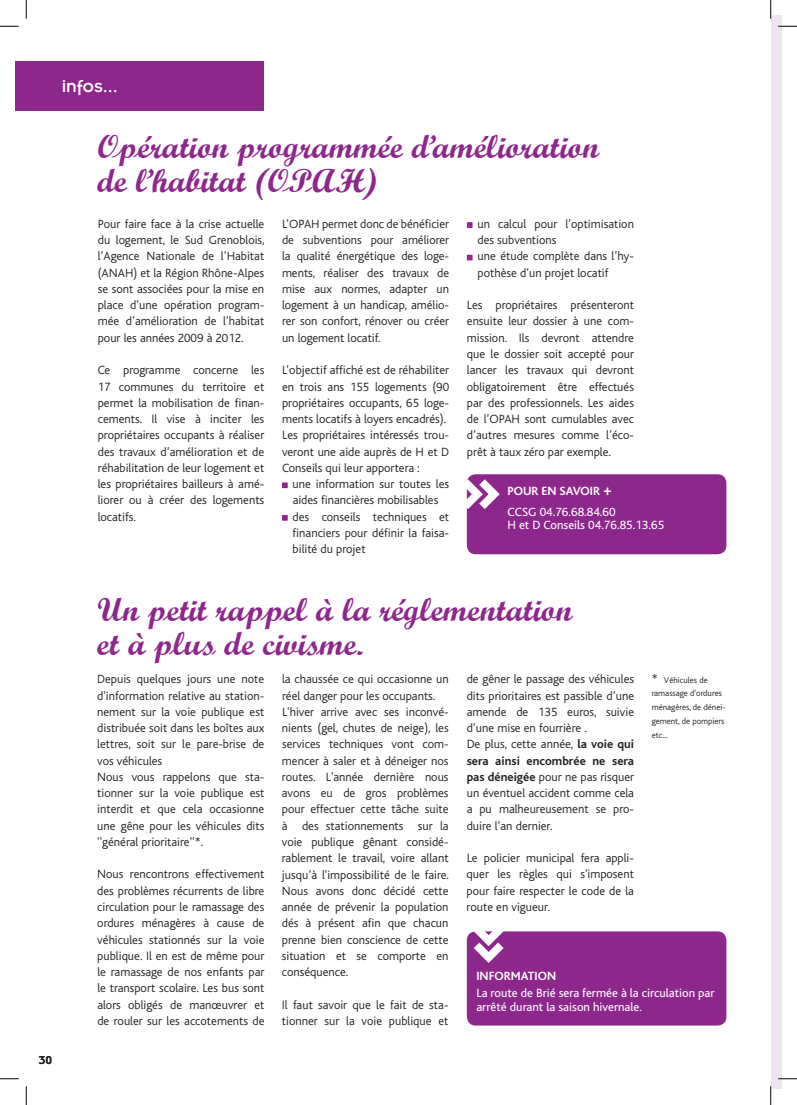
<style>
.page{position:relative;width:797px;height:1105px;background:#fff}
.page>*{position:absolute;margin:0;border:0;box-sizing:border-box;transform-origin:0 0}
.t1{font:700 33.75px/33.8px "Script";color:#8e278c}
.t2{font:18.75px "Insignia";color:#fff}
.t3{font:300 12.5px/16.2px "Bliss";color:#231f20}
.t4{font:12.5px/13.8px "Bliss";color:#fff}
.t5{font:700 12.5px "Bliss";color:#fff}
.t6{font:12.5px "Insignia";color:#231f20}
.t7{font:300 8.75px/13.8px "Bliss";color:#231f20}
.s1{font-weight:700}
.s2{font-weight:700;font-size:15px}
.s3{font-size:12.5px}
</style>
<div class="page">
<div style="left:770px;top:16px;width:11px;height:1073px;background:#eee4ef"></div>
<div style="left:16px;top:62px;width:248px;height:49px;background:#8e278c"></div>
<svg style="left:282px;top:482px;width:6px;height:6px"></svg>
<svg style="left:282px;top:515px;width:6px;height:6px"></svg>
<svg style="left:467px;top:222px;width:5px;height:6px"></svg>
<svg style="left:467px;top:255px;width:5px;height:5px"></svg>
<div style="left:467px;top:931px;width:259px;height:94px;background:#8e278c;border-radius:9px"></div>
<svg style="left:466px;top:931px;width:46px;height:37px"></svg>
<div style="left:467px;top:474px;width:259px;height:80px;background:#8e278c;border-radius:9px"></div>
<svg style="left:466px;top:474px;width:39px;height:43px"></svg>
<svg style="left:0;top:25px;width:19px;height:2px"></svg>
<svg style="left:778px;top:25px;width:19px;height:2px"></svg>
<svg style="left:0;top:1078px;width:19px;height:1px"></svg>
<svg style="left:778px;top:1078px;width:19px;height:1px"></svg>
<svg style="left:25px;top:0;width:2px;height:19px"></svg>
<svg style="left:25px;top:1086px;width:2px;height:19px"></svg>
<svg style="left:770px;top:0;width:1px;height:19px"></svg>
<svg style="left:770px;top:1086px;width:1px;height:19px"></svg>
<h2 class="t2" style="left:62px;top:76px;width:58px">infos...</h2>
<h1 class="t1" style="left:97px;top:129px;width:503px">Opération programmée d’amélioration de l’habitat (OPAH)</h1>
<p class="t3" style="left:282px;top:216px;width:169px;text-align:justify">L’OPAH permet donc de bénéficier de subventions pour améliorer la qualité énergétique des loge&shy;ments, réaliser des travaux de mise aux normes, adapter un logement à un handicap, amélio&shy;rer son confort, rénover ou créer un logement locatif.</p>
<p class="t3" style="left:282px;top:362px;width:169px">L’objectif affiché est de réhabiliter en trois ans 155 logements (90 propriétaires occupants, 65 loge&shy;ments locatifs à loyers encadrés).<br>Les propriétaires intéressés trou&shy;veront une aide auprès de H et D Conseils qui leur apportera :</p>
<p class="t3" style="left:292px;top:476px;width:158px">une information sur toutes les aides financières mobilisables des conseils techniques et financiers pour définir la faisa&shy;bilité du projet</p>
<p class="t3" style="left:477px;top:216px;width:158px">un calcul pour l’optimisation des subventions<br>une étude complète dans l’hy&shy;pothèse d’un projet locatif</p>
<p class="t3" style="left:467px;top:297px;width:169px;text-align:justify">Les propriétaires présenteront ensuite leur dossier à une com&shy;mission. Ils devront attendre que le dossier soit accepté pour lancer les travaux qui devront obligatoirement être effectués par des professionnels. Les aides de l’OPAH sont cumulables avec d’autres mesures comme l’éco&shy;prêt à taux zéro par exemple.</p>
<p class="t3" style="left:98px;top:216px;width:168px;text-align:justify">Pour faire face à la crise actuelle du logement, le Sud Grenoblois, l’Agence Nationale de l’Habitat (ANAH) et la Région Rhône-Alpes se sont associées pour la mise en place d’une opération program&shy;mée d’amélioration de l’habitat pour les années 2009 à 2012.</p>
<p class="t3" style="left:98px;top:362px;width:168px;text-align:justify">Ce programme concerne les 17 communes du territoire et permet la mobilisation de finan&shy;cements. Il vise à inciter les propriétaires occupants à réaliser des travaux d’amélioration et de réhabilitation de leur logement et les propriétaires bailleurs à amé&shy;liorer ou à créer des logements locatifs.</p>
<p class="t4" style="left:507px;top:481px;width:110px;line-height:20.9px"><span class="s1">POUR EN SAVOIR</span> <span class="s2">+<br></span>CCSG 04.76.68.84.60</p>
<p class="t4" style="left:507px;top:519px;width:158px">H et D Conseils 04.76.85.13.65</p>
<p class="t6" style="left:39px;top:1054px;width:15px">30</p>
<h1 class="t1" style="left:97px;top:593px;width:477px">Un petit rappel à la réglementation et à plus de civisme.</h1>
<p class="t3" style="left:282px;top:671px;width:169px">la chaussée ce qui occasionne un réel danger pour les occupants.<br>L'hiver arrive avec ses inconvé&shy;nients (gel, chutes de neige), les services techniques vont com&shy;mencer à saler et à déneiger nos routes. L'année dernière nous avons eu de gros problèmes pour effectuer cette tâche suite à des stationnements sur la voie publique gênant considé&shy;rablement le travail, voire allant jusqu’à l'impossibilité de le faire.<br>Nous avons donc décidé cette année de prévenir la population dés à présent afin que chacun prenne bien conscience de cette situation et se comporte en conséquence.</p>
<p class="t3" style="left:282px;top:997px;width:168px">Il faut savoir que le fait de sta&shy;tionner sur la voie publique et</p>
<p class="t7" style="left:651px;top:673px;width:75px"><span class="s3">*</span> Véhicules de ramassage d'ordures ménagères, de dénei&shy;gement, de pompiers etc...</p>
<p class="t3" style="left:466px;top:671px;width:169px">de gêner le passage des véhicules dits prioritaires est passible d’une amende de 135 euros, suivie d’une mise en fourrière .<br>De plus, cette année, <span class="s1">la voie qui sera ainsi encombrée ne sera pas déneigée</span> pour ne pas risquer un éventuel accident comme cela a pu malheureusement se pro&shy;duire l’an dernier.</p>
<p class="t3" style="left:466px;top:850px;width:169px;text-align:justify">Le policier municipal fera appli&shy;quer les règles qui s'imposent pour faire respecter le code de la route en vigueur.</p>
<p class="t3" style="left:97px;top:671px;width:169px">Depuis quelques jours une note d'information relative au station&shy;nement sur la voie publique est distribuée soit dans les boîtes aux lettres, soit sur le pare-brise de vos véhicules<br>Nous vous rappelons que sta&shy;tionner sur la voie publique est interdit et que cela occasionne une gêne pour les véhicules dits ''général prioritaire''*.</p>
<p class="t3" style="left:97px;top:866px;width:169px;text-align:justify">Nous rencontrons effectivement des problèmes récurrents de libre circulation pour le ramassage des ordures ménagères à cause de véhicules stationnés sur la voie publique. Il en est de même pour le ramassage de nos enfants par le transport scolaire. Les bus sont alors obligés de manœuvrer et de rouler sur les accotements de</p>
<p class="t5" style="left:476px;top:969px;width:81px">INFORMATION</p>
<p class="t4" style="left:476px;top:987px;width:240px">La route de Brié sera fermée à la circulation par arrêté durant la saison hivernale.</p>
</div>
